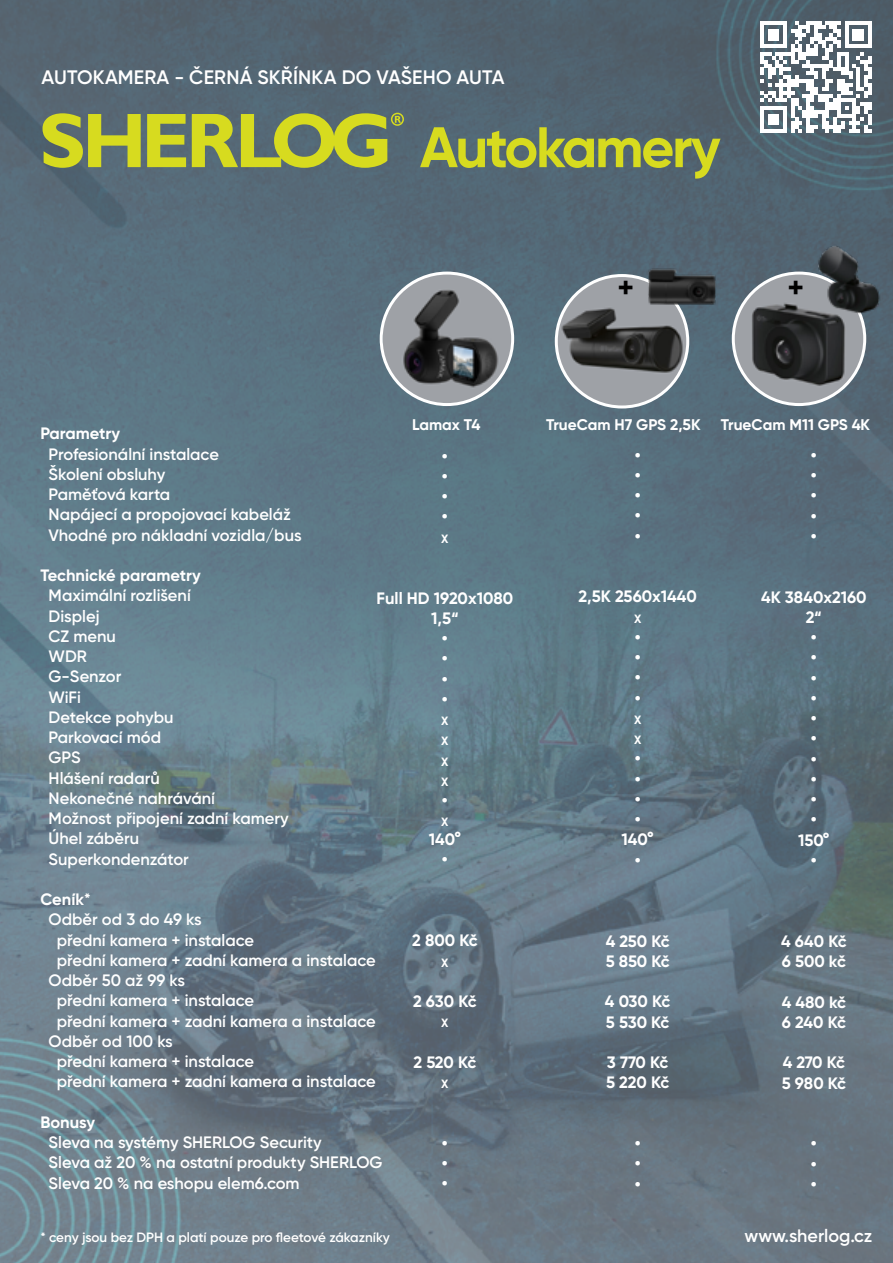
<style>
.page{position:relative;width:893px;height:1263px;background:#fff}
.page>*{position:absolute;margin:0;border:0;box-sizing:border-box;transform-origin:0 0}
.t1{font:700 57px "Gilroy";letter-spacing:-.04em;color:#d7db1f}
.t2{font:700 30px "Gilroy";color:#000}
.t3{font:600 19.5px "Gilroy";letter-spacing:.01em;color:#fff}
.t4{font:600 18px "Gilroy";color:#fff}
.t5{font:600 16.5px/20.2px "Gilroy";color:#fff}
.t6{font:700 16.5px/20.2px "Gilroy";color:#fff;text-align:justify}
.t7{font:700 16.5px/20.2px "Gilroy";letter-spacing:-.025em;color:#fff}
.t8{font:700 16.5px/20.2px "Gilroy";letter-spacing:-.03em;color:#fff}
.t9{font:700 15.45px "Gilroy";color:#fff}
.t10{font:600 13.5px "Gilroy";color:#fff}
.t11{font:700 12px/20.2px "Gilroy";color:#fff}
</style>
<div class="page">
<img style="left:0;top:0;width:893px;height:1263px">
<svg style="left:43px;top:113px;width:344px;height:55px;background:#9ca746"></svg>
<div style="left:391px;top:113px;width:13px;height:13px;border:2px solid #d7db1f;border-radius:50%"></div>
<svg style="left:395px;top:116px;width:6px;height:7px"></svg>
<img style="left:383px;top:273px;width:130px;height:132px">
<div style="left:380px;top:272px;width:134px;height:134px;border:3px solid #fff;border-radius:50%"></div>
<img style="left:556px;top:275px;width:132px;height:132px;border-radius:66px">
<img style="left:733px;top:273px;width:132px;height:132px;border-radius:66px">
<img style="left:621px;top:222px;width:122px;height:122px">
<img style="left:787px;top:219px;width:106px;height:122px">
<svg style="left:760px;top:21px;width:112px;height:112px"></svg>
<p class="t3" style="left:42px;top:65px;width:465px">AUTOKAMERA - ČERNÁ SKŘÍNKA DO VAŠEHO AUTA</p>
<h1 class="t1" style="left:420px;top:112px;width:302px">Autokamery</h1>
<h2 class="t2" style="left:618px;top:269px;width:18px">+</h2>
<h2 class="t2" style="left:787px;top:269px;width:18px">+</h2>
<p class="t9" style="left:412px;top:415px;width:70px">Lamax T4</p>
<p class="t9" style="left:546px;top:415px;width:156px">TrueCam H7 GPS 2,5K</p>
<p class="t9" style="left:721px;top:415px;width:151px">TrueCam M11 GPS 4K</p>
<p class="t6" style="left:635px;top:445px;width:7px">• • • • •</p>
<p class="t6" style="left:40px;top:423px;width:81px">Parametry</p>
<p class="t5" style="left:49px;top:444px;width:254px">Profesionální instalace<br>Školení obsluhy<br>Paměťová karta<br>Napájecí a propojovací kabeláž<br>Vhodné pro nákladní vozidla/bus</p>
<p class="t6" style="left:40px;top:565px;width:162px">Technické parametry</p>
<p class="t5" style="left:49px;top:585px;width:242px">Maximální rozlišení<br>Displej<br>CZ menu<br>WDR<br>G-Senzor<br>WiFi<br>Detekce pohybu<br>Parkovací mód<br>GPS<br>Hlášení radarů<br>Nekonečné nahrávání<br>Možnost připojení zadní kamery<br>Úhel záběru<br>Superkondenzátor</p>
<p class="t6" style="left:40px;top:889px;width:52px">Ceník*</p>
<p class="t5" style="left:49px;top:909px;width:154px">Odběr od 3 do 49 ks</p>
<p class="t5" style="left:57px;top:930px;width:199px">přední kamera + instalace</p>
<p class="t5" style="left:57px;top:950px;width:320px">přední kamera + zadní kamera a instalace</p>
<p class="t5" style="left:49px;top:970px;width:138px">Odběr 50 až 99 ks</p>
<p class="t5" style="left:57px;top:990px;width:199px">přední kamera + instalace</p>
<p class="t5" style="left:57px;top:1011px;width:320px">přední kamera + zadní kamera a instalace</p>
<p class="t5" style="left:49px;top:1031px;width:126px">Odběr od 100 ks</p>
<p class="t5" style="left:57px;top:1051px;width:199px">přední kamera + instalace</p>
<p class="t5" style="left:57px;top:1071px;width:320px">přední kamera + zadní kamera a instalace</p>
<p class="t6" style="left:40px;top:1112px;width:56px">Bonusy</p>
<p class="t5" style="left:49px;top:1132px;width:335px">Sleva na systémy SHERLOG Security<br>Sleva až 20 % na ostatní produkty SHERLOG<br>Sleva 20 % na eshopu elem6.com</p>
<p class="t10" style="left:40px;top:1228px;width:351px">* ceny jsou bez DPH a platí pouze pro fleetové zákazníky</p>
<p class="t6" style="left:811px;top:445px;width:7px">• • • • •</p>
<p class="t6" style="left:442px;top:446px;width:7px">• • • •</p>
<p class="t11" style="left:441px;top:528px;width:9px">X</p>
<p class="t6" style="left:578px;top:586px;width:120px">2,5K 2560x1440</p>
<p class="t11" style="left:634px;top:608px;width:9px">X</p>
<p class="t6" style="left:635px;top:627px;width:7px">• • • •</p>
<p class="t11" style="left:634px;top:709px;width:9px">X<br>X</p>
<p class="t6" style="left:622px;top:748px;width:34px;text-align:center">•<br>•<br>•<br>•<br>140° •</p>
<p class="t6" style="left:761px;top:587px;width:107px;text-align:center">4K 3840x2160<br>2“<br>•<br>•<br>•<br>•<br>•<br>•<br>•<br>•<br>•<br>•<br>150°<br>•</p>
<p class="t6" style="left:377px;top:587px;width:138px;text-align:center">Full HD 1920x1080<br>1,5“<br>•<br>•<br>•<br>•</p>
<p class="t11" style="left:441px;top:711px;width:9px;text-align:justify">X X X X</p>
<p class="t6" style="left:442px;top:790px;width:7px">•</p>
<p class="t11" style="left:441px;top:811px;width:9px">X</p>
<p class="t6" style="left:429px;top:829px;width:34px;text-align:center">140° •</p>
<p class="t6" style="left:412px;top:930px;width:67px">2 800 Kč</p>
<p class="t11" style="left:441px;top:952px;width:9px">X</p>
<p class="t6" style="left:413px;top:991px;width:65px">2 630 Kč</p>
<p class="t11" style="left:441px;top:1013px;width:9px">X</p>
<p class="t6" style="left:413px;top:1052px;width:64px">2 520 Kč</p>
<p class="t11" style="left:441px;top:1074px;width:9px">X</p>
<p class="t6" style="left:606px;top:931px;width:65px">4 250 Kč<br>5 850 Kč</p>
<p class="t7" style="left:605px;top:991px;width:67px">4 030 Kč<br>5 530 Kč</p>
<p class="t7" style="left:606px;top:1052px;width:65px">3 770 Kč<br>5 220 Kč</p>
<p class="t6" style="left:781px;top:931px;width:67px">4 640 Kč<br>6 500 kč</p>
<p class="t6" style="left:782px;top:992px;width:66px">4 480 kč<br>6 240 Kč</p>
<p class="t8" style="left:782px;top:1052px;width:66px">4 270 Kč<br>5 980 Kč</p>
<p class="t6" style="left:442px;top:1133px;width:7px">• • •</p>
<p class="t6" style="left:635px;top:1133px;width:7px">• • •</p>
<p class="t6" style="left:811px;top:1133px;width:7px">• • •</p>
<p class="t4" style="left:744px;top:1224px;width:129px">www.sherlog.cz</p>
</div>
